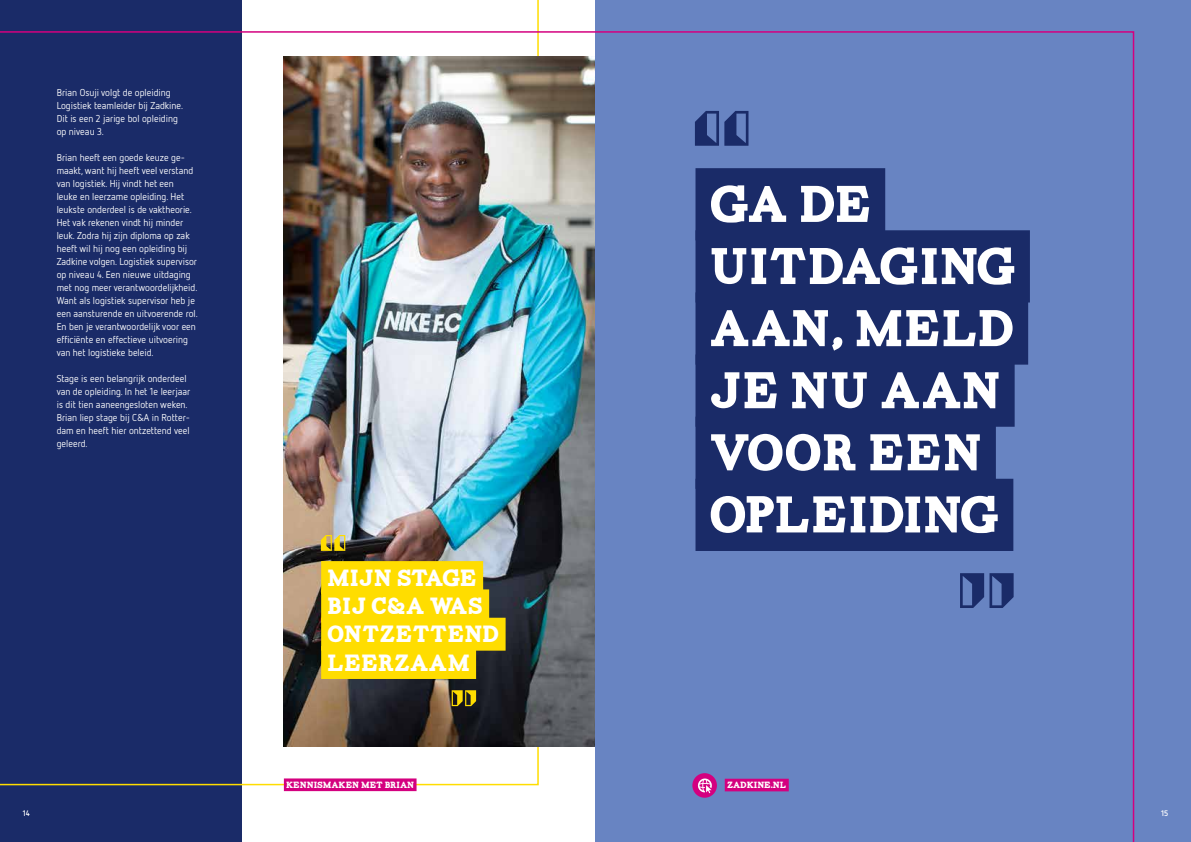
<style>
.page{position:relative;width:1191px;height:842px;background:#fff}
.page>*{position:absolute;margin:0;border:0;box-sizing:border-box;transform-origin:0 0}
.t1{font:51.4px/62.1px "Carton";color:#fff}
.t2{font:23.4px/28.3px "Carton";color:#fff}
.t3{font:10px/13px "Netto OT";color:#fff}
.t4{font:9px "Carton";color:#fff}
.t5{font:700 8px "Netto OT";color:#fff}
</style>
<div class="page">
<svg style="left:0;top:0;width:539px;height:31px"></svg>
<div style="left:595px;top:0;width:596px;height:842px;background:#6884c2"></div>
<img style="left:0;top:31px;width:1134px;height:811px">
<div style="left:725px;top:779px;width:63px;height:12px;background:#d4007f"></div>
<div style="left:692px;top:773px;width:25px;height:25px;background:#d4007f;border-radius:50%"></div>
<svg style="left:698px;top:778px;width:14px;height:15px"></svg>
<p class="t3" style="left:57px;top:85px;width:128px">Brian Osuji volgt de opleiding<br>Logistiek teamleider bij Zadkine.<br>Dit is een 2 jarige bol opleiding op niveau 3.</p>
<p class="t3" style="left:57px;top:151px;width:143px">Brian heeft een goede keuze ge&shy;maakt, want hij heeft veel verstand van logistiek. Hij vindt het een<br>leuke en leerzame opleiding. Het leukste onderdeel is de vaktheorie.<br>Het vak rekenen vindt hij minder leuk. Zodra hij zijn diploma op zak heeft wil hij nog een opleiding bij Zadkine volgen. Logistiek supervisor op niveau 4. Een nieuwe uitdaging met nog meer verantwoordelijkheid.<br>Want als logistiek supervisor heb je een aansturende en uitvoerende rol.<br>En ben je verantwoordelijk voor een efficiënte en effectieve uitvoering van het logistieke beleid.</p>
<p class="t3" style="left:57px;top:372px;width:135px">Stage is een belangrijk onderdeel van de opleiding. In het 1e leerjaar is dit tien aaneengesloten weken.<br>Brian liep stage bij C&amp;A in Rotter&shy;dam en heeft hier ontzettend veel geleerd.</p>
<h2 class="t2" style="left:327px;top:564px;width:174px">MIJN STAGE<br>BIJ C&amp;A WAS<br>ONTZETTEND<br>LEERZAAM</h2>
<p class="t4" style="left:286px;top:781px;width:129px">KENNISMAKEN MET BRIAN</p>
<h1 class="t1" style="left:709px;top:175px;width:309px">GA DE<br>UITDAGING<br>AAN, MELD<br>JE NU AAN<br>VOOR EEN<br>OPLEIDING</h1>
<p class="t4" style="left:727px;top:781px;width:61px">ZADKINE.NL</p>
<p class="t5" style="left:23px;top:808px;width:9px">14</p>
<p class="t5" style="left:1161px;top:808px;width:9px">15</p>
</div>
